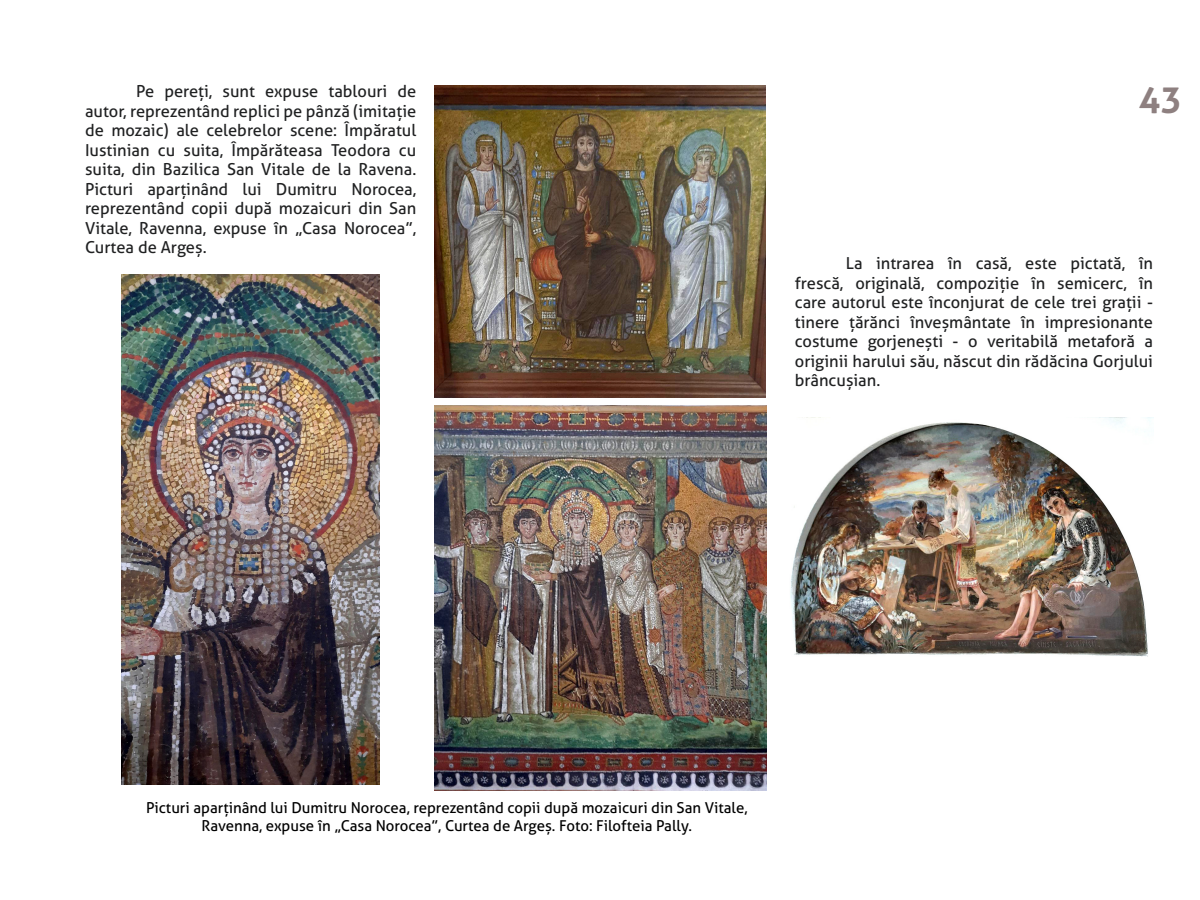
<style>
.page{position:relative;width:1200px;height:900px;background:#fff}
.page>*{position:absolute;margin:0;border:0;box-sizing:border-box;transform-origin:0 0}
.t1{font:700 36px "Aller";color:#8e8080}
.No_Spacing{font:16.5px/19.5px "Aller";color:#202122;text-align:justify}
.No_Spacing-2{font:15px/18px "Aller";color:#000;text-align:center}
</style>
<div class="page">
<img style="left:434px;top:85px;width:332px;height:312px">
<img style="left:435px;top:405px;width:332px;height:386px">
<img style="left:122px;top:274px;width:258px;height:510px">
<img style="left:790px;top:418px;width:361px;height:239px">
<p class="No_Spacing" style="left:85px;top:82px;width:333px;text-indent:51px">Pe pereți, sunt expuse tablouri de autor, reprezentând replici pe pânză (imitație de mozaic) ale celebrelor scene: Împăratul Iustinian cu suita, Împărăteasa Teodora cu suita, din Bazilica San Vitale de la Ravena.<br>Picturi aparținând lui Dumitru Norocea, reprezentând copii după mozaicuri din San Vitale, Ravenna, expuse în „Casa Norocea”, Curtea de Argeș.</p>
<h1 class="t1" style="left:1139px;top:76px;width:45px">43</h1>
<p class="No_Spacing" style="left:795px;top:254px;width:360px;text-indent:51px">La intrarea în casă, este pictată, în frescă, originală, compoziție în semicerc, în care autorul este înconjurat de cele trei grații - tinere țărănci înveșmântate în impresionante costume gorjenești - o veritabilă metaforă a originii harului său, născut din rădăcina Gorjului brâncușian.</p>
<p class="No_Spacing-2" style="left:146px;top:799px;width:603px">Picturi aparținând lui Dumitru Norocea, reprezentând copii după mozaicuri din San Vitale,<br>Ravenna, expuse în „Casa Norocea”, Curtea de Argeș. Foto: Filofteia Pally.</p>
</div>
